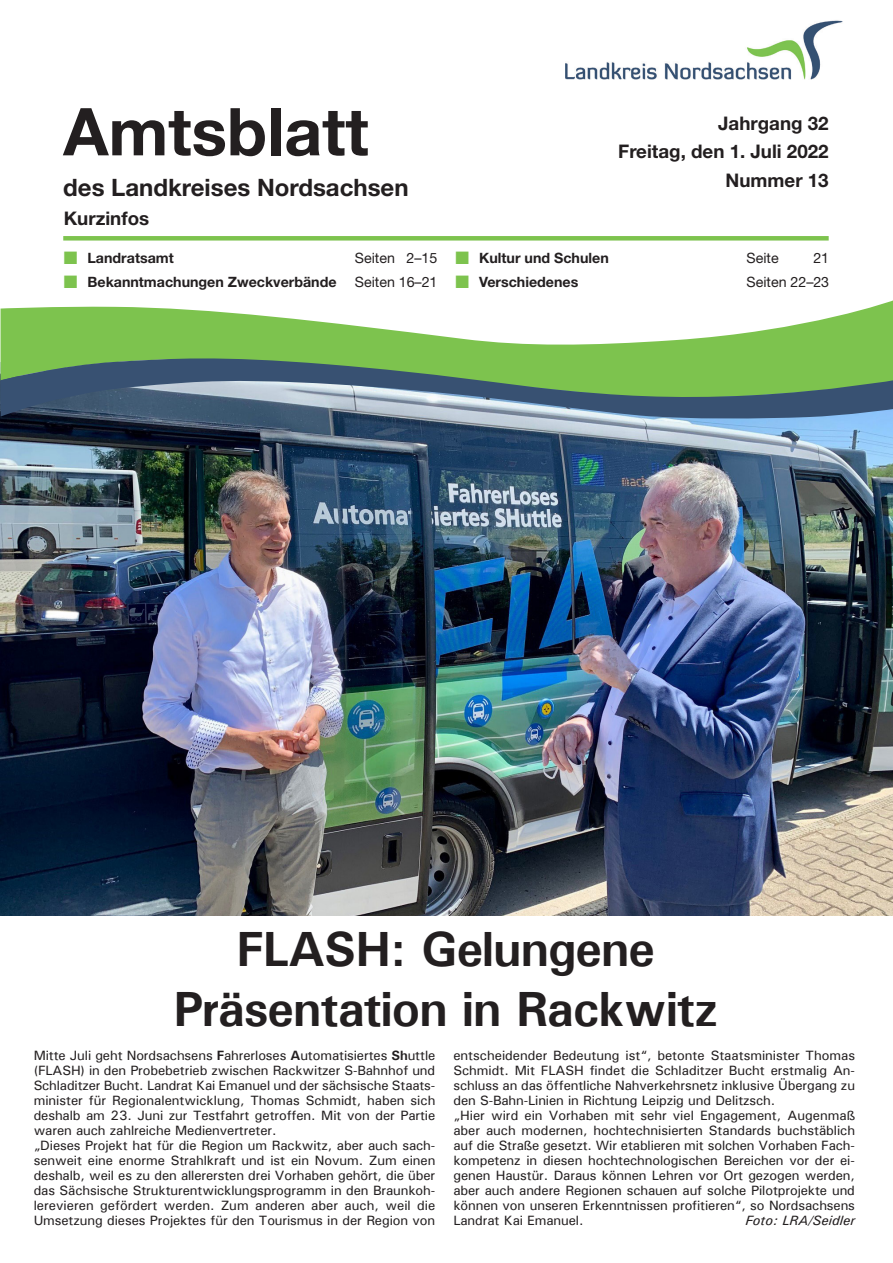
<style>
.page{position:relative;width:893px;height:1263px;background:#fff}
.page>*{position:absolute;margin:0;border:0;box-sizing:border-box;transform-origin:0 0}
.Überschrift{font:700 66px "Helvetica Neue";color:#231f20}
.Überschrift-2{font:700 49.5px "Univers";letter-spacing:-.02em;color:#231f20}
.Überschrift-3{font:700 24px "Helvetica Neue";color:#231f20}
.Grundschrift{font:700 18.75px "Helvetica Neue";color:#231f20}
.Grundschrift-2{font:700 14.25px "Helvetica Neue";color:#231f20}
.Grundschrift-3{font:14.25px "Helvetica Neue";color:#231f20}
.Überschrift-4{font:13.5px/15px "Univers";letter-spacing:-.01em;color:#231f20;text-align:justify}
.Überschrift-5{font:italic 13.5px "Univers";color:#231f20}
.s1{color:#7dc34e}
.s2{font-weight:700}
</style>
<div class="page">
<img style="left:0;top:362px;width:893px;height:553px">
<img style="left:565px;top:20px;width:278px;height:59px">
<div style="left:63px;top:236px;width:766px;height:5px;background:#7dc34e"></div>
<svg style="left:1px;top:300px;width:892px;height:55px;fill:#7dc34e"></svg>
<svg style="left:1px;top:355px;width:892px;height:65px;background:#678e76"></svg>
<p class="Überschrift" style="left:63px;top:91px;width:307px">Amtsblatt</p>
<p class="Überschrift-3" style="left:63px;top:173px;width:347px">des Landkreises Nordsachsen</p>
<p class="Grundschrift" style="left:64px;top:207px;width:87px">Kurzinfos</p>
<p class="Grundschrift-2" style="left:64px;top:249px;width:111px"><span class="s1">■</span> Landratsamt</p>
<p class="Grundschrift-3" style="left:355px;top:249px;width:84px">Seiten 2–15</p>
<p class="Grundschrift-2" style="left:64px;top:273px;width:274px"><span class="s1">■</span> Bekanntmachungen Zweckverbände</p>
<p class="Grundschrift-3" style="left:355px;top:273px;width:84px">Seiten 16–21</p>
<p class="Grundschrift" style="left:718px;top:111px;width:112px">Jahrgang 32</p>
<p class="Grundschrift" style="left:618px;top:140px;width:212px">Freitag, den 1. Juli 2022</p>
<p class="Grundschrift" style="left:726px;top:168px;width:105px">Nummer 13</p>
<p class="Grundschrift-2" style="left:455px;top:249px;width:155px"><span class="s1">■</span> Kultur und Schulen</p>
<p class="Grundschrift-3" style="left:746px;top:249px;width:34px">Seite</p>
<p class="Grundschrift-3" style="left:813px;top:249px;width:17px">21</p>
<p class="Grundschrift-2" style="left:455px;top:273px;width:124px"><span class="s1">■</span> Verschiedenes</p>
<p class="Grundschrift-3" style="left:746px;top:273px;width:84px">Seiten 22–23</p>
<p class="Überschrift-2" style="left:236px;top:919px;width:420px">FLASH: Gelungene</p>
<p class="Überschrift-2" style="left:173px;top:978px;width:546px">Präsentation in Rackwitz</p>
<p class="Überschrift-4" style="left:34px;top:1047px;width:403px">Mitte Juli geht Nordsachsens <span class="s2">F</span>ahrerloses <span class="s2">A</span>utomatisiertes <span class="s2">Sh</span>uttle (FLASH) in den Probebetrieb zwischen Rackwitzer S-Bahnhof und Schladitzer Bucht. Landrat Kai Emanuel und der sächsische Staats&shy;minister für Regionalentwicklung, Thomas Schmidt, haben sich deshalb am 23. Juni zur Testfahrt getroffen. Mit von der Partie waren auch zahlreiche Medienvertreter.</p>
<p class="Überschrift-4" style="left:34px;top:1137px;width:403px">„Dieses Projekt hat für die Region um Rackwitz, aber auch sach&shy;senweit eine enorme Strahlkraft und ist ein Novum. Zum einen deshalb, weil es zu den allerersten drei Vorhaben gehört, die über das Sächsische Strukturentwicklungsprogramm in den Braunkoh&shy;lerevieren gefördert werden. Zum anderen aber auch, weil die Umsetzung dieses Projektes für den Tourismus in der Region von</p>
<p class="Überschrift-4" style="left:453px;top:1047px;width:403px">entscheidender Bedeutung ist“, betonte Staatsminister Thomas Schmidt. Mit FLASH findet die Schladitzer Bucht erstmalig An&shy;schluss an das öffentliche Nahverkehrsnetz inklusive Übergang zu den S-Bahn-Linien in Richtung Leipzig und Delitzsch.</p>
<p class="Überschrift-4" style="left:453px;top:1107px;width:403px">„Hier wird ein Vorhaben mit sehr viel Engagement, Augenmaß aber auch modernen, hochtechnisierten Standards buchstäblich auf die Straße gesetzt. Wir etablieren mit solchen Vorhaben Fach&shy;kompetenz in diesen hochtechnologischen Bereichen vor der ei&shy;genen Haustür. Daraus können Lehren vor Ort gezogen werden, aber auch andere Regionen schauen auf solche Pilotprojekte und können von unseren Erkenntnissen profitieren“, so Nordsachsens Landrat Kai Emanuel.</p>
<p class="Überschrift-5" style="left:745px;top:1212px;width:111px">Foto: LRA/Seidler</p>
</div>
